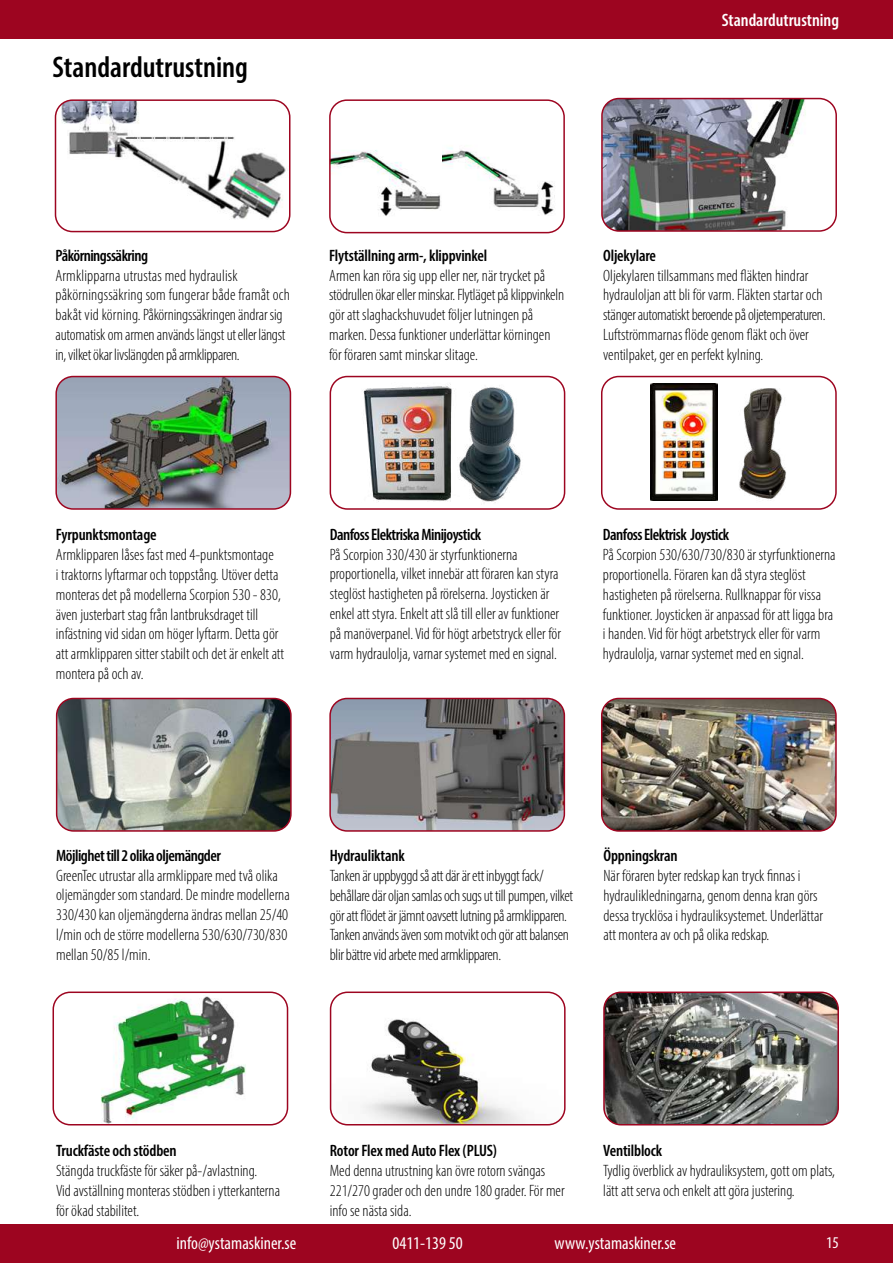
<style>
.page{position:relative;width:893px;height:1263px;background:#fff}
.page>*{position:absolute;margin:0;border:0;box-sizing:border-box;transform-origin:0 0}
.t1{font:600 condensed 30px "Myriad Pro";color:#000}
.t2{font:condensed 18px "Myriad Pro";color:#fff}
.t3{font:600 condensed 18px "Myriad Pro";color:#fff}
.t4{font:300 condensed 16.5px/19.8px "Myriad Pro";color:#000}
.t5{font:600 condensed 16.5px "Myriad Pro";letter-spacing:-.015em;color:#000}
.t6{font:300 condensed 16.5px/19.8px "Myriad Pro";letter-spacing:-.02em;color:#000}
.t7{font:condensed 16.5px "Myriad Pro";color:#fff}
</style>
<div class="page">
<div style="left:0;top:1224px;width:893px;height:39px;background:#9d0520"></div>
<div style="left:0;top:0;width:893px;height:39px;background:#9d0520"></div>
<div style="left:330px;top:376px;width:235px;height:134px;border:2px solid #9d0520;border-radius:17px"></div>
<img style="left:55px;top:102px;width:235px;height:123px">
<div style="left:55px;top:99px;width:235px;height:133px;border:2px solid #9d0520;border-radius:17px"></div>
<img style="left:58px;top:376px;width:232px;height:131px">
<div style="left:55px;top:376px;width:236px;height:134px;border:2px solid #9d0520;border-radius:17px"></div>
<div style="left:601px;top:376px;width:236px;height:134px;border:2px solid #9d0520;border-radius:17px"></div>
<img style="left:332px;top:150px;width:109px;height:66px">
<div style="left:329px;top:99px;width:236px;height:134px;border:2px solid #9d0520;border-radius:17px"></div>
<img style="left:604px;top:99px;width:202px;height:130px">
<div style="left:601px;top:98px;width:236px;height:134px;border:2px solid #9d0520;border-radius:17px"></div>
<img style="left:57px;top:698px;width:232px;height:131px">
<div style="left:56px;top:698px;width:236px;height:134px;border:2px solid #9d0520;border-radius:17px"></div>
<img style="left:332px;top:698px;width:232px;height:131px">
<div style="left:329px;top:698px;width:236px;height:134px;border:2px solid #9d0520;border-radius:17px"></div>
<img style="left:602px;top:698px;width:232px;height:131px">
<div style="left:601px;top:698px;width:236px;height:134px;border:2px solid #9d0520;border-radius:17px"></div>
<img style="left:331px;top:1019px;width:232px;height:106px">
<div style="left:330px;top:991px;width:236px;height:134px;border:2px solid #9d0520;border-radius:17px"></div>
<img style="left:442px;top:147px;width:113px;height:68px">
<img style="left:363px;top:384px;width:89px;height:118px">
<img style="left:459px;top:387px;width:62px;height:116px">
<img style="left:651px;top:384px;width:66px;height:116px">
<img style="left:739px;top:388px;width:47px;height:111px">
<img style="left:53px;top:994px;width:193px;height:131px">
<div style="left:53px;top:991px;width:235px;height:134px;border:2px solid #9d0520;border-radius:17px"></div>
<img style="left:606px;top:994px;width:232px;height:131px">
<div style="left:603px;top:991px;width:236px;height:134px;border:2px solid #9d0520;border-radius:17px"></div>
<h1 class="t1" style="left:53px;top:48px;width:197px">Standardutrustning</h1>
<p class="t3" style="left:722px;top:9px;width:119px">Standardutrustning</p>
<p class="t5" style="left:55px;top:245px;width:94px">Påkörningssäkring</p>
<p class="t4" style="left:55px;top:265px;width:236px">Armklipparna utrustas med hydraulisk påkörningssäkring som fungerar både framåt och bakåt vid körning. Påkörningssäkringen ändrar sig automatisk om armen används längst ut eller längst in, vilket ökar livslängden på armklipparen.</p>
<p class="t5" style="left:329px;top:245px;width:160px">Flytställning arm-, klippvinkel</p>
<p class="t4" style="left:329px;top:265px;width:237px">Armen kan röra sig upp eller ner, när trycket på stödrullen ökar eller minskar. Flytläget på klippvinkeln gör att slaghackshuvudet följer lutningen på marken. Dessa funktioner underlättar körningen för föraren samt minskar slitage.</p>
<p class="t5" style="left:603px;top:245px;width:54px">Oljekylare</p>
<p class="t4" style="left:603px;top:265px;width:224px">Oljekylaren tillsammans med fläkten hindrar hydrauloljan att bli för varm. Fläkten startar och stänger automatiskt beroende på oljetemperaturen.<br>Luftströmmarnas flöde genom fläkt och över ventilpaket, ger en perfekt kylning.</p>
<p class="t5" style="left:56px;top:525px;width:102px">Fyrpunktsmontage</p>
<p class="t4" style="left:56px;top:545px;width:230px">Armklipparen låses fast med 4-punktsmontage<br>i traktorns lyftarmar och toppstång. Utöver detta monteras det på modellerna Scorpion 530 - 830, även justerbart stag från lantbruksdraget till infästning vid sidan om höger lyftarm. Detta gör att armklipparen sitter stabilt och det är enkelt att montera på och av.</p>
<p class="t5" style="left:330px;top:524px;width:153px">Danfoss Elektriska Minijoystick</p>
<p class="t4" style="left:330px;top:544px;width:233px">På Scorpion 330/430 är styrfunktionerna proportionella, vilket innebär att föraren kan styra steglöst hastigheten på rörelserna. Joysticken är enkel att styra. Enkelt att slå till eller av funktioner på manöverpanel. Vid för högt arbetstryck eller för varm hydraulolja, varnar systemet med en signal.</p>
<p class="t5" style="left:603px;top:525px;width:128px">Danfoss Elektrisk Joystick</p>
<p class="t4" style="left:603px;top:545px;width:234px">På Scorpion 530/630/730/830 är styrfunktionerna proportionella. Föraren kan då styra steglöst hastigheten på rörelserna. Rullknappar för vissa funktioner. Joysticken är anpassad för att ligga bra i handen. Vid för högt arbetstryck eller för varm hydraulolja, varnar systemet med en signal.</p>
<p class="t5" style="left:56px;top:845px;width:166px">Möjlighet till 2 olika oljemängder</p>
<p class="t4" style="left:56px;top:865px;width:235px">GreenTec utrustar alla armklippare med två olika oljemängder som standard. De mindre modellerna 330/430 kan oljemängderna ändras mellan 25/40 l/min och de större modellerna 530/630/730/830 mellan 50/85 l/min.</p>
<p class="t5" style="left:330px;top:846px;width:76px">Hydrauliktank</p>
<p class="t6" style="left:330px;top:866px;width:245px">Tanken är uppbyggd så att där är ett inbyggt fack/ behållare där oljan samlas och sugs ut till pumpen, vilket gör att flödet är jämnt oavsett lutning på armklipparen.<br>Tanken används även som motvikt och gör att balansen blir bättre vid arbete med armklipparen.</p>
<p class="t5" style="left:603px;top:846px;width:76px">Öppningskran</p>
<p class="t4" style="left:603px;top:866px;width:221px">När föraren byter redskap kan tryck finnas i hydraulikledningarna, genom denna kran görs dessa trycklösa i hydrauliksystemet. Underlättar att montera av och på olika redskap.</p>
<p class="t5" style="left:56px;top:1140px;width:122px">Truckfäste och stödben</p>
<p class="t4" style="left:56px;top:1160px;width:225px">Stängda truckfäste för säker på-/avlastning.<br>Vid avställning monteras stödben i ytterkanterna för ökad stabilitet.</p>
<p class="t5" style="left:330px;top:1140px;width:169px">Rotor Flex med Auto Flex (PLUS)</p>
<p class="t4" style="left:330px;top:1160px;width:236px">Med denna utrustning kan övre rotorn svängas<br>221/270 grader och den undre 180 grader. För mer info se nästa sida.</p>
<p class="t5" style="left:603px;top:1140px;width:61px">Ventilblock</p>
<p class="t4" style="left:603px;top:1160px;width:233px">Tydlig överblick av hydrauliksystem, gott om plats, lätt att serva och enkelt att göra justering.</p>
<p class="t2" style="left:176px;top:1232px;width:121px">info@ystamaskiner.se</p>
<p class="t2" style="left:392px;top:1232px;width:72px">0411-139 50</p>
<p class="t2" style="left:554px;top:1232px;width:123px">www.ystamaskiner.se</p>
<p class="t7" style="left:826px;top:1233px;width:14px">15</p>
</div>
